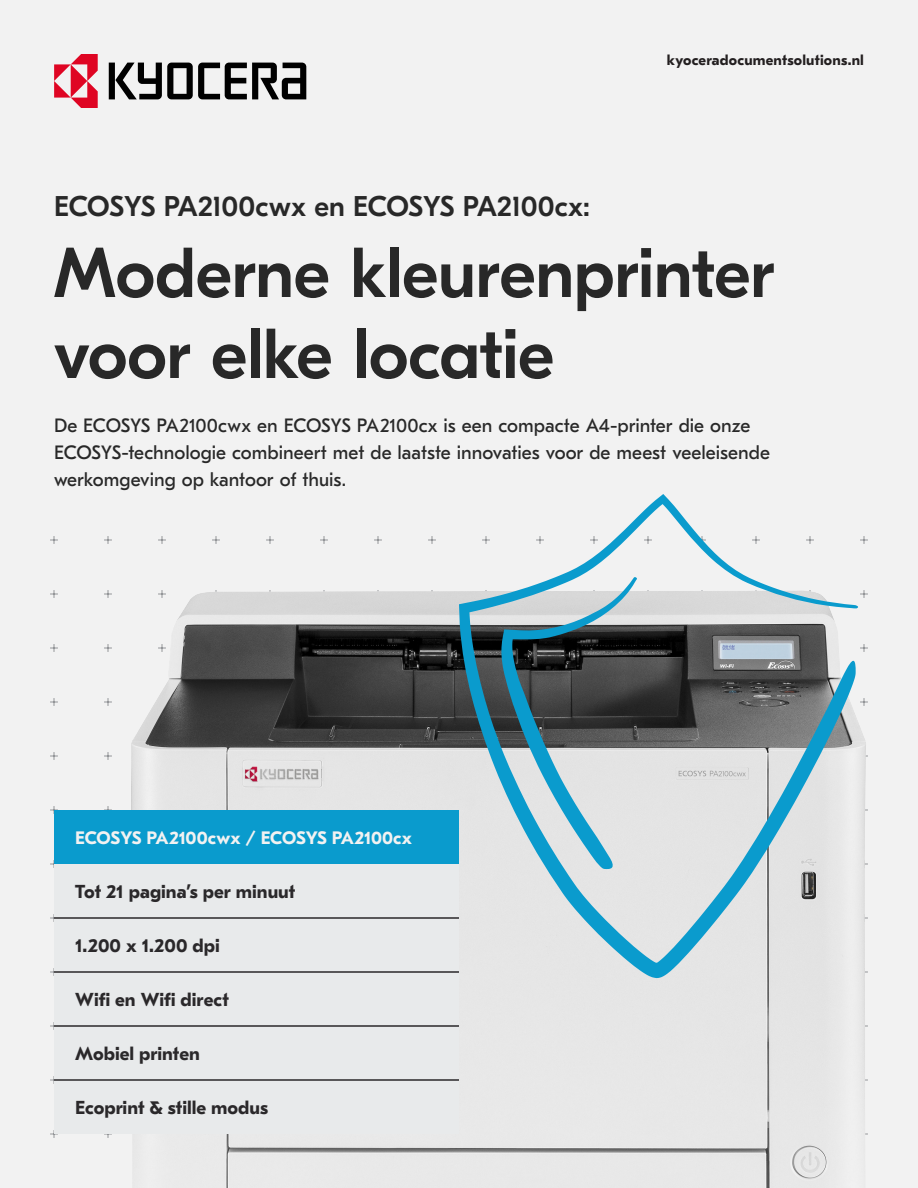
<style>
.page{position:relative;width:918px;height:1188px;background:#f2f2f2}
.page>*{position:absolute;margin:0;border:0;box-sizing:border-box;transform-origin:0 0}
.Title_-_Large{font:500 70.5px/81px "GT Eesti Pro Display";letter-spacing:-.005em;color:#282828}
.Title_-_Large-2{font:500 28.5px "GT Eesti Pro Display";letter-spacing:-.005em;color:#282828}
.Special_Paragraph{font:19.35px/27px "GT Eesti Pro Text";color:#282828}
.t1{font:700 18.75px "GT Eesti Pro Text";color:#2a282a}
.Signposting{font:700 18px "GT Eesti Pro Text";letter-spacing:-.01em;color:#f2f2f2}
.URL{font:700 14.7px "GT Eesti Pro Text";letter-spacing:.01em;color:#231f20}
</style>
<div class="page">
<img style="left:131px;top:590px;width:735px;height:598px">
<svg style="left:109px;top:63px;width:197px;height:36px"></svg>
<svg style="left:54px;top:54px;width:44px;height:54px"></svg>
<div style="left:54px;top:810px;width:405px;height:54px;background:#0a9bcd"></div>
<div style="left:54px;top:918px;width:405px;height:54px;background:#e8eaeb"></div>
<div style="left:54px;top:972px;width:405px;height:54px;background:#e8eaeb"></div>
<div style="left:54px;top:1026px;width:405px;height:54px;background:#e8eaeb"></div>
<div style="left:54px;top:1080px;width:405px;height:54px;background:#e8eaeb"></div>
<div style="left:54px;top:864px;width:405px;height:54px;background:#e8eaeb"></div>
<hr style="left:54px;top:917px;width:405px;height:2px;background:#2a282a">
<hr style="left:54px;top:971px;width:405px;height:2px;background:#2a282a">
<hr style="left:54px;top:1025px;width:405px;height:2px;background:#2a282a">
<hr style="left:54px;top:1079px;width:405px;height:2px;background:#2a282a">
<svg style="left:459px;top:494px;width:400px;height:484px"></svg>
<svg style="left:501px;top:577px;width:136px;height:292px"></svg>
<p class="URL" style="left:667px;top:52px;width:199px">kyoceradocumentsolutions.nl</p>
<p class="Title_-_Large-2" style="left:54px;top:191px;width:537px">ECOSYS PA2100cwx en ECOSYS PA2100cx:</p>
<p class="Title_-_Large" style="left:54px;top:234px;width:722px">Moderne kleurenprinter voor elke locatie</p>
<p class="Special_Paragraph" style="left:54px;top:412px;width:698px">De ECOSYS PA2100cwx en ECOSYS PA2100cx is een compacte A4-printer die onze</p>
<p class="Special_Paragraph" style="left:54px;top:439px;width:718px">ECOSYS-technologie combineert met de laatste innovaties voor de meest veeleisende werkomgeving op kantoor of thuis.</p>
<p class="Signposting" style="left:75px;top:828px;width:338px">ECOSYS PA2100cwx / ECOSYS PA2100cx</p>
<p class="t1" style="left:75px;top:881px;width:222px">Tot 21 pagina’s per minuut</p>
<p class="t1" style="left:75px;top:935px;width:146px">1.200 x 1.200 dpi</p>
<p class="t1" style="left:75px;top:989px;width:155px">Wifi en Wifi direct</p>
<p class="t1" style="left:75px;top:1043px;width:126px">Mobiel printen</p>
<p class="t1" style="left:75px;top:1097px;width:194px">Ecoprint &amp; stille modus</p>
</div>
